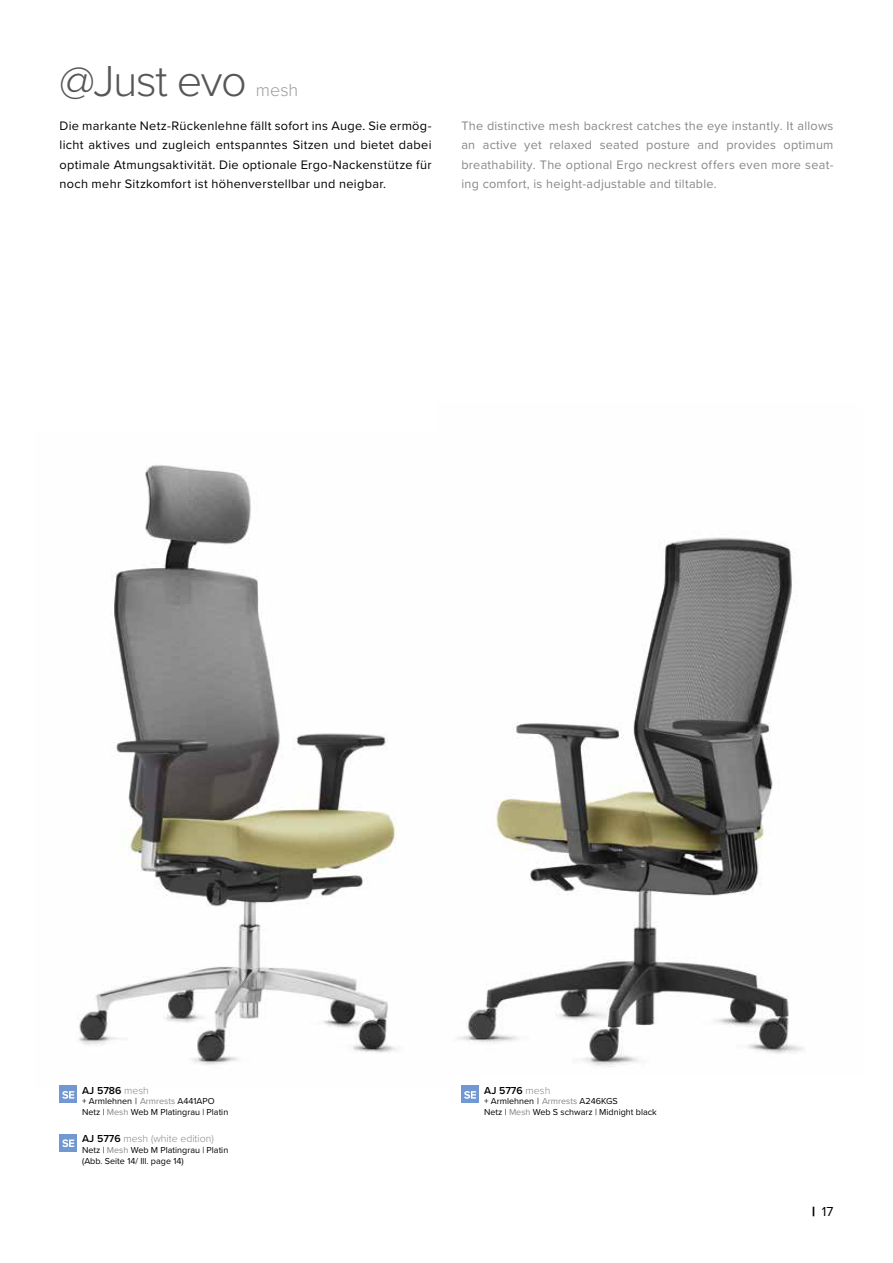
<style>
.page{position:relative;width:893px;height:1263px;background:#fff}
.page>*{position:absolute;margin:0;border:0;box-sizing:border-box;transform-origin:0 0}
.t1{font:300 45px "Proxima Nova";letter-spacing:-.03em;color:#575756}
.t2{font:300 18px "Proxima Nova";color:#9d9d9c}
.t3{font:13.5px "Proxima Nova";color:#000}
.t4{font:12.75px/19.5px "Proxima Nova";letter-spacing:.025em;color:#000;text-align:justify}
.t5{font:12.75px/19.5px "Proxima Nova";letter-spacing:.02em;color:#878787;text-align:justify}
.t6{font:300 10.5px "Proxima Nova";color:#878787}
.t7{font:600 10.5px "Proxima Nova";color:#000}
.t8{font:9px/10.8px "Proxima Nova";color:#000}
.s1{font-weight:300;color:#878787}
.s2{color:#878787}
.s3{font-weight:600;color:#000}
.s4{font-weight:900}
</style>
<div class="page">
<img style="left:59px;top:465px;width:338px;height:624px">
<div style="left:60px;top:1085px;width:17px;height:18px;background:#7198d0"></div>
<svg style="left:62px;top:1091px;width:12px;height:8px"></svg>
<div style="left:60px;top:1134px;width:17px;height:17px;background:#7198d0"></div>
<svg style="left:62px;top:1139px;width:12px;height:8px"></svg>
<div style="left:461px;top:1085px;width:18px;height:18px;background:#7198d0"></div>
<svg style="left:464px;top:1091px;width:12px;height:8px"></svg>
<img style="left:458px;top:537px;width:346px;height:530px">
<h1 class="t1" style="left:60px;top:47px;width:189px">@Just evo</h1>
<h2 class="t2" style="left:256px;top:76px;width:44px">mesh</h2>
<p class="t4" style="left:60px;top:115px;width:374px">Die markante Netz-Rückenlehne fällt sofort ins Auge. Sie ermög&shy;licht aktives und zugleich entspanntes Sitzen und bietet dabei optimale Atmungsaktivität. Die optionale Ergo-Nackenstütze für noch mehr Sitzkomfort ist höhenverstellbar und neigbar.</p>
<p class="t5" style="left:461px;top:115px;width:374px">The distinctive mesh backrest catches the eye instantly. It allows an active yet relaxed seated posture and provides optimum breathability. The optional Ergo neckrest offers even more seat&shy;ing comfort, is height-adjustable and tiltable.</p>
<p class="t7" style="left:82px;top:1082px;width:68px">AJ 5786 <span class="s1">mesh</span></p>
<p class="t8" style="left:82px;top:1096px;width:148px">+ Armlehnen | <span class="s2">Armrests</span> A441APO<br>Netz | <span class="s2">Mesh</span> Web M Platingrau | Platin</p>
<p class="t6" style="left:82px;top:1131px;width:133px"><span class="s3">AJ 5776</span> mesh (white edition)</p>
<p class="t8" style="left:82px;top:1144px;width:148px">Netz | <span class="s2">Mesh</span> Web M Platingrau | Platin (Abb. Seite 14/ Ill. page 14)</p>
<p class="t7" style="left:484px;top:1082px;width:68px">AJ 5776 <span class="s1">mesh</span></p>
<p class="t8" style="left:484px;top:1096px;width:174px">+ Armlehnen | <span class="s2">Armrests</span> A246KGS<br>Netz | <span class="s2">Mesh</span> Web S schwarz | Midnight black</p>
<p class="t3" style="left:812px;top:1201px;width:23px"><span class="s4">|</span> 17</p>
</div>
